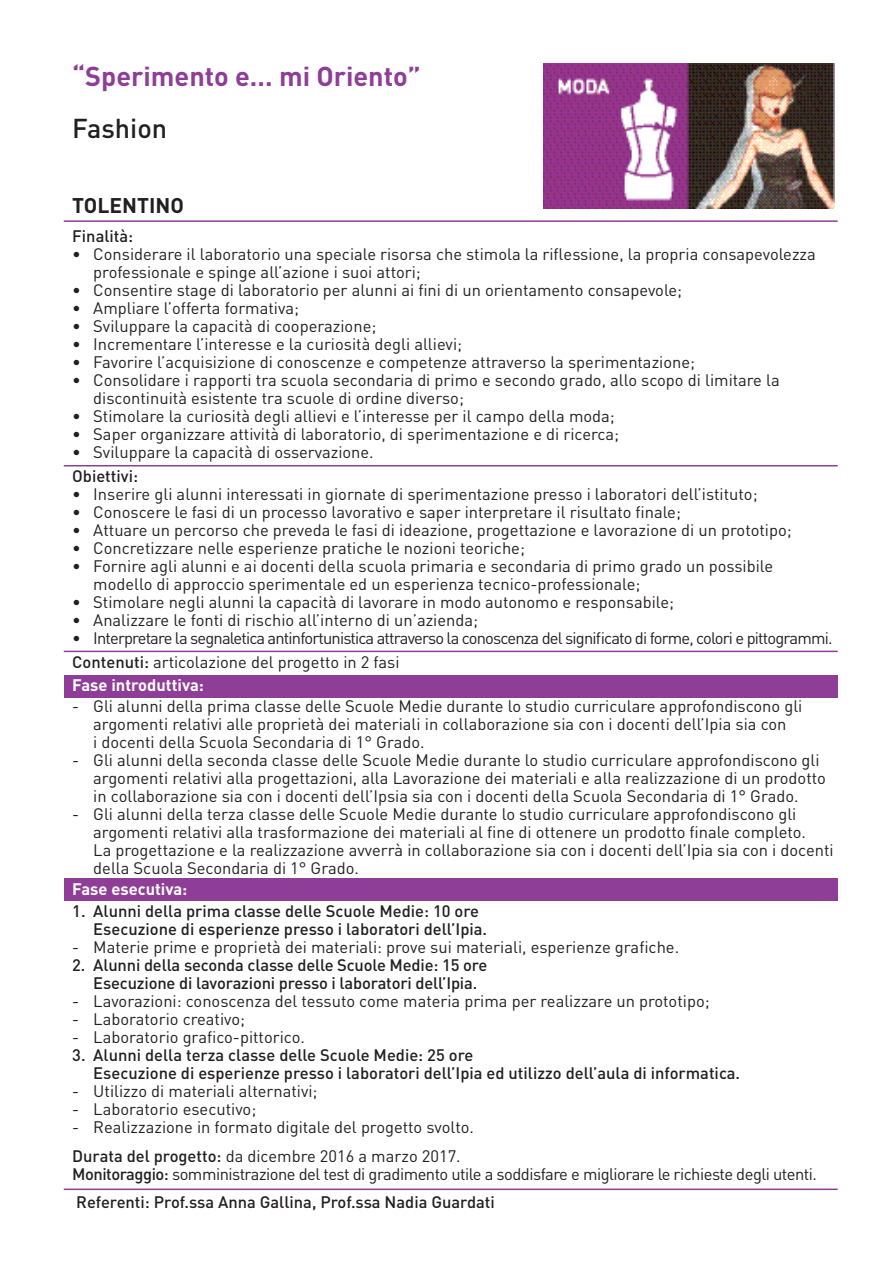
<style>
.page{position:relative;width:893px;height:1263px;background:#fff}
.page>*{position:absolute;margin:0;border:0;box-sizing:border-box;transform-origin:0 0}
.t1{font:700 27px "DIN";color:#8f3e97}
.t2{font:500 27px "DIN";color:#231f20}
.t3{font:700 21px "DIN";color:#231f20}
.t4{font:16.5px/18px "DIN";color:#231f20}
.t5{font:500 16.5px "DIN";color:#231f20}
.t6{font:16.5px "DIN";letter-spacing:-.05em;color:#231f20}
.t7{font:16.5px "DIN";letter-spacing:-.03em;color:#231f20}
.t8{font:700 16.5px "DIN";color:#fff}
.s1{font-weight:500}
</style>
<div class="page">
<div style="left:64px;top:878px;width:774px;height:22px;background:#8f3e97"></div>
<div style="left:64px;top:675px;width:774px;height:23px;background:#8f3e97"></div>
<hr style="left:64px;top:220px;width:774px;height:2px;background:#8f3e97">
<hr style="left:64px;top:465px;width:774px;height:1px;background:#8f3e97">
<hr style="left:64px;top:1188px;width:774px;height:2px;background:#8f3e97">
<hr style="left:64px;top:651px;width:774px;height:1px;background:#8f3e97">
<img style="left:544px;top:63px;width:291px;height:146px">
<p class="t1" style="left:72px;top:59px;width:350px">“Sperimento e… mi Oriento”</p>
<p class="t2" style="left:72px;top:111px;width:96px">Fashion</p>
<p class="t3" style="left:72px;top:192px;width:113px">TOLENTINO</p>
<p class="t5" style="left:72px;top:225px;width:63px">Finalità:</p>
<p class="t4" style="left:93px;top:245px;width:724px;text-indent:-21px">• Considerare il laboratorio una speciale risorsa che stimola la riflessione, la propria consapevolezza professionale e spinge all’azione i suoi attori;</p>
<p class="t4" style="left:72px;top:281px;width:611px">• Consentire stage di laboratorio per alunni ai fini di un orientamento consapevole;</p>
<p class="t4" style="left:72px;top:299px;width:228px">• Ampliare l’offerta formativa;</p>
<p class="t4" style="left:72px;top:317px;width:305px">• Sviluppare la capacità di cooperazione;</p>
<p class="t4" style="left:72px;top:335px;width:391px">• Incrementare l’interesse e la curiosità degli allievi;</p>
<p class="t4" style="left:72px;top:353px;width:624px">• Favorire l’acquisizione di conoscenze e competenze attraverso la sperimentazione;</p>
<p class="t4" style="left:72px;top:371px;width:709px">• Consolidare i rapporti tra scuola secondaria di primo e secondo grado, allo scopo di limitare la</p>
<p class="t4" style="left:93px;top:389px;width:372px">discontinuità esistente tra scuole di ordine diverso;</p>
<p class="t4" style="left:72px;top:407px;width:544px">• Stimolare la curiosità degli allievi e l’interesse per il campo della moda;</p>
<p class="t4" style="left:72px;top:425px;width:548px">• Saper organizzare attività di laboratorio, di sperimentazione e di ricerca;</p>
<p class="t4" style="left:72px;top:443px;width:303px">• Sviluppare la capacità di osservazione.</p>
<p class="t5" style="left:72px;top:465px;width:67px">Obiettivi:</p>
<p class="t4" style="left:72px;top:485px;width:687px">• Inserire gli alunni interessati in giornate di sperimentazione presso i laboratori dell’istituto;</p>
<p class="t4" style="left:72px;top:503px;width:610px">• Conoscere le fasi di un processo lavorativo e saper interpretare il risultato finale;</p>
<p class="t4" style="left:72px;top:521px;width:721px">• Attuare un percorso che preveda le fasi di ideazione, progettazione e lavorazione di un prototipo;</p>
<p class="t4" style="left:72px;top:539px;width:454px">• Concretizzare nelle esperienze pratiche le nozioni teoriche;</p>
<p class="t4" style="left:72px;top:557px;width:702px">• Fornire agli alunni e ai docenti della scuola primaria e secondaria di primo grado un possibile</p>
<p class="t4" style="left:93px;top:575px;width:549px">modello di approccio sperimentale ed un esperienza tecnico-professionale;</p>
<p class="t4" style="left:72px;top:593px;width:603px">• Stimolare negli alunni la capacità di lavorare in modo autonomo e responsabile;</p>
<p class="t4" style="left:72px;top:611px;width:407px">• Analizzare le fonti di rischio all’interno di un’azienda;</p>
<p class="t6" style="left:72px;top:628px;width:762px">• Interpretare la segnaletica antinfortunistica attraverso la conoscenza del significato di forme, colori e pittogrammi.</p>
<p class="t4" style="left:72px;top:653px;width:329px"><span class="s1">Contenuti:</span> articolazione del progetto in 2 fasi</p>
<p class="t8" style="left:72px;top:674px;width:133px">Fase introduttiva:</p>
<p class="t4" style="left:72px;top:696px;width:732px;text-align:center">- Gli alunni della prima classe delle Scuole Medie durante lo studio curriculare approfondiscono gli argomenti relativi alle proprietà dei materiali in collaborazione sia con i docenti dell’Ipia sia con</p>
<p class="t4" style="left:93px;top:732px;width:333px">i docenti della Scuola Secondaria di 1° Grado.</p>
<p class="t4" style="left:93px;top:750px;width:734px;text-indent:-21px">- Gli alunni della seconda classe delle Scuole Medie durante lo studio curriculare approfondiscono gli argomenti relativi alla progettazioni, alla Lavorazione dei materiali e alla realizzazione di un prodotto in collaborazione sia con i docenti dell’Ipsia sia con i docenti della Scuola Secondaria di 1° Grado.</p>
<p class="t4" style="left:93px;top:804px;width:714px;text-indent:-21px">- Gli alunni della terza classe delle Scuole Medie durante lo studio curriculare approfondiscono gli argomenti relativi alla trasformazione dei materiali al fine di ottenere un prodotto finale completo.</p>
<p class="t4" style="left:93px;top:840px;width:742px">La progettazione e la realizzazione avverrà in collaborazione sia con i docenti dell’Ipia sia con i docenti della Scuola Secondaria di 1° Grado.</p>
<p class="t8" style="left:72px;top:878px;width:117px">Fase esecutiva:</p>
<p class="t5" style="left:72px;top:900px;width:408px">1. Alunni della prima classe delle Scuole Medie: 10 ore</p>
<p class="t5" style="left:93px;top:918px;width:395px">Esecuzione di esperienze presso i laboratori dell’Ipia.</p>
<p class="t4" style="left:72px;top:938px;width:608px">- Materie prime e proprietà dei materiali: prove sui materiali, esperienze grafiche.</p>
<p class="t5" style="left:72px;top:954px;width:416px">2. Alunni della seconda classe delle Scuole Medie: 15 ore</p>
<p class="t5" style="left:93px;top:972px;width:386px">Esecuzione di lavorazioni presso i laboratori dell’Ipia.</p>
<p class="t4" style="left:72px;top:992px;width:639px">- Lavorazioni: conoscenza del tessuto come materia prima per realizzare un prototipo;</p>
<p class="t4" style="left:72px;top:1010px;width:174px">- Laboratorio creativo;</p>
<p class="t4" style="left:72px;top:1028px;width:234px">- Laboratorio grafico-pittorico.</p>
<p class="t5" style="left:72px;top:1044px;width:402px">3. Alunni della terza classe delle Scuole Medie: 25 ore</p>
<p class="t5" style="left:93px;top:1062px;width:648px">Esecuzione di esperienze presso i laboratori dell’Ipia ed utilizzo dell’aula di informatica.</p>
<p class="t4" style="left:72px;top:1082px;width:247px">- Utilizzo di materiali alternativi;</p>
<p class="t4" style="left:72px;top:1100px;width:185px">- Laboratorio esecutivo;</p>
<p class="t4" style="left:72px;top:1118px;width:403px">- Realizzazione in formato digitale del progetto svolto.</p>
<p class="t4" style="left:72px;top:1146px;width:390px"><span class="s1">Durata del progetto:</span> da dicembre 2016 a marzo 2017.</p>
<p class="t7" style="left:72px;top:1163px;width:746px"><span class="s1">Monitoraggio:</span> somministrazione del test di gradimento utile a soddisfare e migliorare le richieste degli utenti.</p>
<p class="t5" style="left:76px;top:1192px;width:420px">Referenti: Prof.ssa Anna Gallina, Prof.ssa Nadia Guardati</p>
</div>
